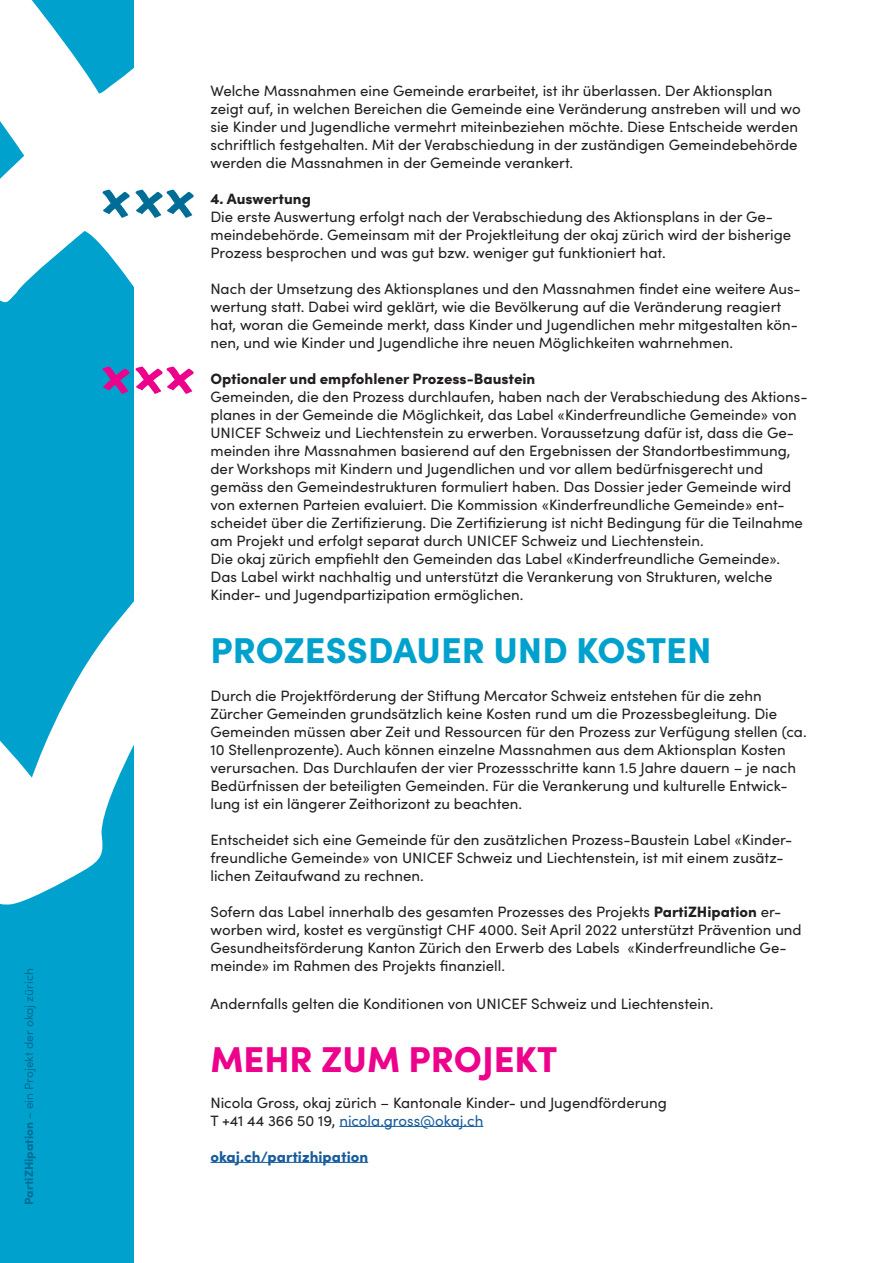
<style>
.page{position:relative;width:893px;height:1263px;background:#fff}
.page>*{position:absolute;margin:0;border:0;box-sizing:border-box;transform-origin:0 0}
.t1{font:900 36px "Sofia Pro";color:#00a2cd}
.t2{font:900 36px "Sofia Pro";color:#ed028c}
.t3{font:15px/18px "Sofia Pro";color:#231f20}
.t4{font:900 15px "Sofia Pro";color:#231f20}
.t5{font:15px "Sofia Pro";color:#175d9e}
.t6{font:900 15px "Sofia Pro";color:#175d9e}
.t7{font:12px "Sofia Pro";color:#006d96}
.s1{font-weight:900}
.s2{color:#231f20}
</style>
<div class="page">
<div style="left:0;top:0;width:134px;height:1263px;background:#00a2cd"></div>
<svg style="left:0;top:0;width:134px;height:303px;fill:#fff"></svg>
<svg style="left:0;top:601px;width:134px;height:304px;fill:#fff"></svg>
<hr style="left:339px;top:1126px;width:144px;height:1px;background:#175d9e">
<hr style="left:210px;top:1162px;width:158px;height:1px;background:#175d9e">
<img style="left:135px;top:189px;width:59px;height:29px">
<img style="left:102px;top:188px;width:31px;height:30px">
<img style="left:135px;top:366px;width:59px;height:28px">
<img style="left:102px;top:366px;width:28px;height:28px">
<p class="t7" style="left:20px;top:1205px;width:238px;rotate:-90deg"><span class="s1">PartiZHipation</span> – ein Projekt der okaj zürich</p>
<p class="t3" style="left:210px;top:81px;width:592px">Welche Massnahmen eine Gemeinde erarbeitet, ist ihr überlassen. Der Aktionsplan zeigt auf, in welchen Bereichen die Gemeinde eine Veränderung anstreben will und wo sie Kinder und Jugendliche vermehrt miteinbeziehen möchte. Diese Entscheide werden schriftlich festgehalten. Mit der Verabschiedung in der zuständigen Gemeindebehörde werden die Massnahmen in der Gemeinde verankert.</p>
<p class="t4" style="left:210px;top:187px;width:102px">4. Auswertung</p>
<p class="t3" style="left:210px;top:207px;width:582px">Die erste Auswertung erfolgt nach der Verabschiedung des Aktionsplans in der Ge&shy;meindebehörde. Gemeinsam mit der Projektleitung der okaj zürich wird der bisherige<br>Prozess besprochen und was gut bzw. weniger gut funktioniert hat.</p>
<p class="t3" style="left:210px;top:279px;width:592px">Nach der Umsetzung des Aktionsplanes und den Massnahmen findet eine weitere Aus&shy;wertung statt. Dabei wird geklärt, wie die Bevölkerung auf die Veränderung reagiert hat, woran die Gemeinde merkt, dass Kinder und Jugendlichen mehr mitgestalten kön&shy;nen, und wie Kinder und Jugendliche ihre neuen Möglichkeiten wahrnehmen.</p>
<p class="t4" style="left:210px;top:367px;width:326px">Optionaler und empfohlener Prozess-Baustein</p>
<p class="t3" style="left:210px;top:387px;width:598px">Gemeinden, die den Prozess durchlaufen, haben nach der Verabschiedung des Aktions&shy;planes in der Gemeinde die Möglichkeit, das Label «Kinderfreundliche Gemeinde» von UNICEF Schweiz und Liechtenstein zu erwerben. Voraussetzung dafür ist, dass die Ge&shy;meinden ihre Massnahmen basierend auf den Ergebnissen der Standortbestimmung, der Workshops mit Kindern und Jugendlichen und vor allem bedürfnisgerecht und gemäss den Gemeindestrukturen formuliert haben. Das Dossier jeder Gemeinde wird von externen Parteien evaluiert. Die Kommission «Kinderfreundliche Gemeinde» ent&shy;scheidet über die Zertifizierung. Die Zertifizierung ist nicht Bedingung für die Teilnahme am Projekt und erfolgt separat durch UNICEF Schweiz und Liechtenstein.</p>
<p class="t3" style="left:210px;top:549px;width:571px">Die okaj zürich empfiehlt den Gemeinden das Label «Kinderfreundliche Gemeinde».<br>Das Label wirkt nachhaltig und unterstützt die Verankerung von Strukturen, welche<br>Kinder- und Jugendpartizipation ermöglichen.</p>
<p class="t1" style="left:210px;top:622px;width:503px">PROZESSDAUER UND KOSTEN</p>
<p class="t3" style="left:210px;top:686px;width:598px">Durch die Projektförderung der Stiftung Mercator Schweiz entstehen für die zehn Zürcher Gemeinden grundsätzlich keine Kosten rund um die Prozessbegleitung. Die Gemeinden müssen aber Zeit und Ressourcen für den Prozess zur Verfügung stellen (ca.<br>10 Stellenprozente). Auch können einzelne Massnahmen aus dem Aktionsplan Kosten verursachen. Das Durchlaufen der vier Prozessschritte kann 1.5 Jahre dauern – je nach Bedürfnissen der beteiligten Gemeinden. Für die Verankerung und kulturelle Entwick&shy;lung ist ein längerer Zeithorizont zu beachten.</p>
<p class="t3" style="left:210px;top:830px;width:583px">Entscheidet sich eine Gemeinde für den zusätzlichen Prozess-Baustein Label «Kinder&shy;freundliche Gemeinde» von UNICEF Schweiz und Liechtenstein, ist mit einem zusätz&shy;lichen Zeitaufwand zu rechnen.</p>
<p class="t3" style="left:210px;top:902px;width:593px">Sofern das Label innerhalb des gesamten Prozesses des Projekts <span class="s1">PartiZHipation</span> er&shy;worben wird, kostet es vergünstigt CHF 4000. Seit April 2022 unterstützt Prävention und Gesundheitsförderung Kanton Zürich den Erwerb des Labels «Kinderfreundliche Ge&shy;meinde» im Rahmen des Projekts finanziell.</p>
<p class="t3" style="left:210px;top:993px;width:504px">Andernfalls gelten die Konditionen von UNICEF Schweiz und Liechtenstein.</p>
<p class="t2" style="left:210px;top:1031px;width:349px">MEHR ZUM PROJEKT</p>
<p class="t3" style="left:210px;top:1092px;width:458px">Nicola Gross, okaj zürich – Kantonale Kinder- und Jugendförderung</p>
<p class="t5" style="left:210px;top:1109px;width:274px"><span class="s2">T +41 44 366 50 19,</span> nicola.gross@okaj.ch</p>
<p class="t6" style="left:210px;top:1144px;width:159px">okaj.ch/partizhipation</p>
</div>
